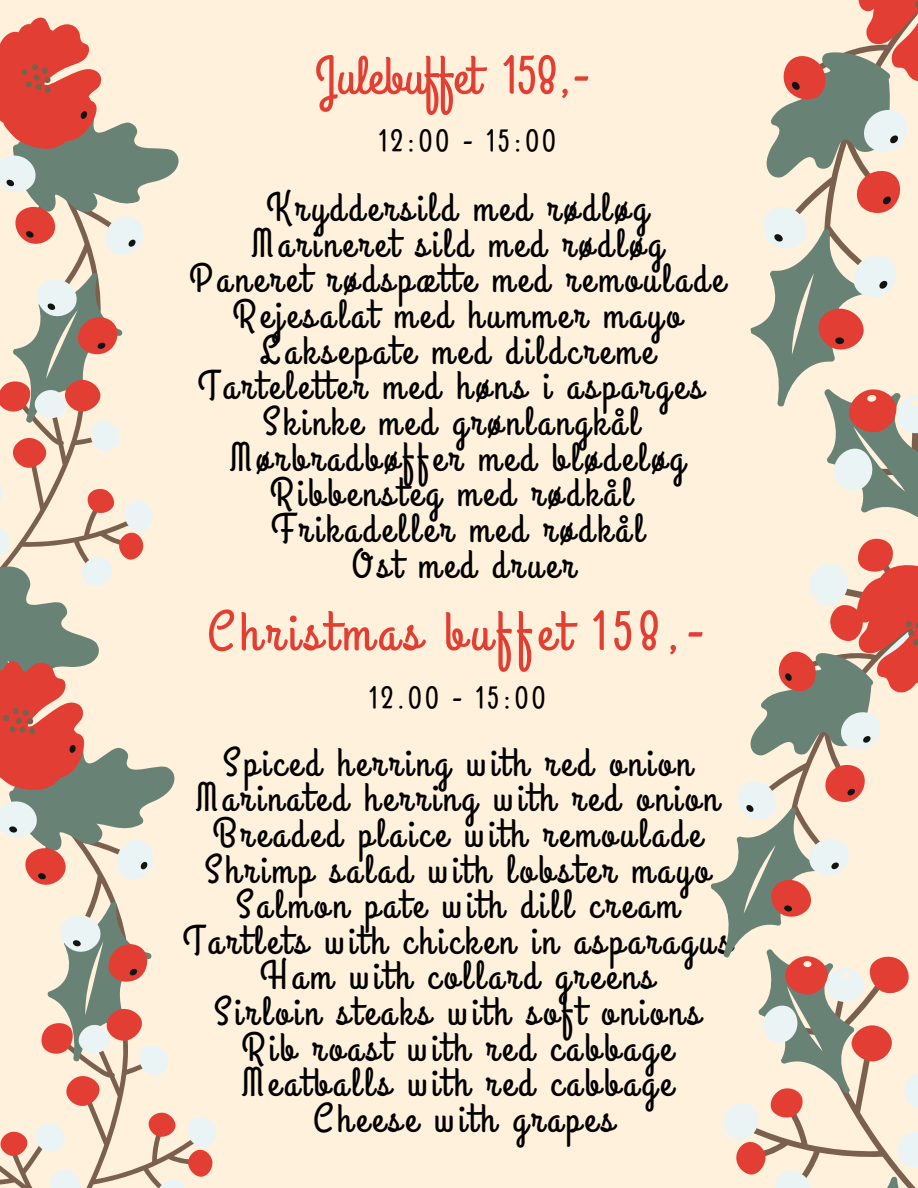
<style>
.page{position:relative;width:918px;height:1188px;background:#fff1dc}
.page>*{position:absolute;margin:0;border:0;box-sizing:border-box;transform-origin:0 0}
.t1{font:55.5px "Grand Hotel";letter-spacing:.1em;color:#e33e32}
.t2{font:54px "Grand Hotel";color:#e33e32}
.t3{font:40.5px/35.7px "Grand Hotel";letter-spacing:.1em;color:#000;text-align:center}
.t4{font:31.5px "Grand Hotel";letter-spacing:.1em;color:#000}
</style>
<div class="page">
<svg style="left:0;top:17px;width:179px;height:498px"></svg>
<svg style="left:0;top:515px;width:153px;height:55px"></svg>
<svg style="left:0;top:570px;width:216px;height:572px"></svg>
<svg style="left:148px;top:600px;width:65px;height:588px"></svg>
<svg style="left:0;top:580px;width:148px;height:608px"></svg>
<svg style="left:750px;top:49px;width:103px;height:326px"></svg>
<svg style="left:711px;top:375px;width:142px;height:581px"></svg>
<svg style="left:853px;top:0;width:65px;height:430px"></svg>
<svg style="left:724px;top:430px;width:194px;height:710px"></svg>
<svg style="left:736px;top:460px;width:10px;height:713px"></svg>
<svg style="left:746px;top:439px;width:172px;height:749px"></svg>
<p class="t2" style="left:315px;top:42px;width:277px">Julebuffet 158,-</p>
<h1 class="t4" style="left:379px;top:122px;width:178px">12:00 - 15:00</h1>
<p class="t3" style="left:190px;top:192px;width:536px">Kryddersild med rødløg<br>Marineret sild med rødløg<br>Paneret rødspætte med remoulade<br>Rejesalat med hummer mayo<br>Laksepate med dildcreme<br>Tarteletter med høns i asparges<br>Skinke med grønlangkål<br>Mørbradbøffer med blødeløg<br>Ribbensteg med rødkål<br>Frikadeller med rødkål<br>Ost med druer</p>
<h2 class="t1" style="left:207px;top:597px;width:500px">Christmas buffet 158,-</h2>
<h1 class="t4" style="left:369px;top:679px;width:177px">12.00 - 15:00</h1>
<p class="t3" style="left:183px;top:746px;width:549px">Spiced herring with red onion<br>Marinated herring with red onion<br>Breaded plaice with remoulade<br>Shrimp salad with lobster mayo<br>Salmon pate with dill cream<br>Tartlets with chicken in asparagus<br>Ham with collard greens<br>Sirloin steaks with soft onions<br>Rib roast with red cabbage<br>Meatballs with red cabbage<br>Cheese with grapes</p>
</div>
